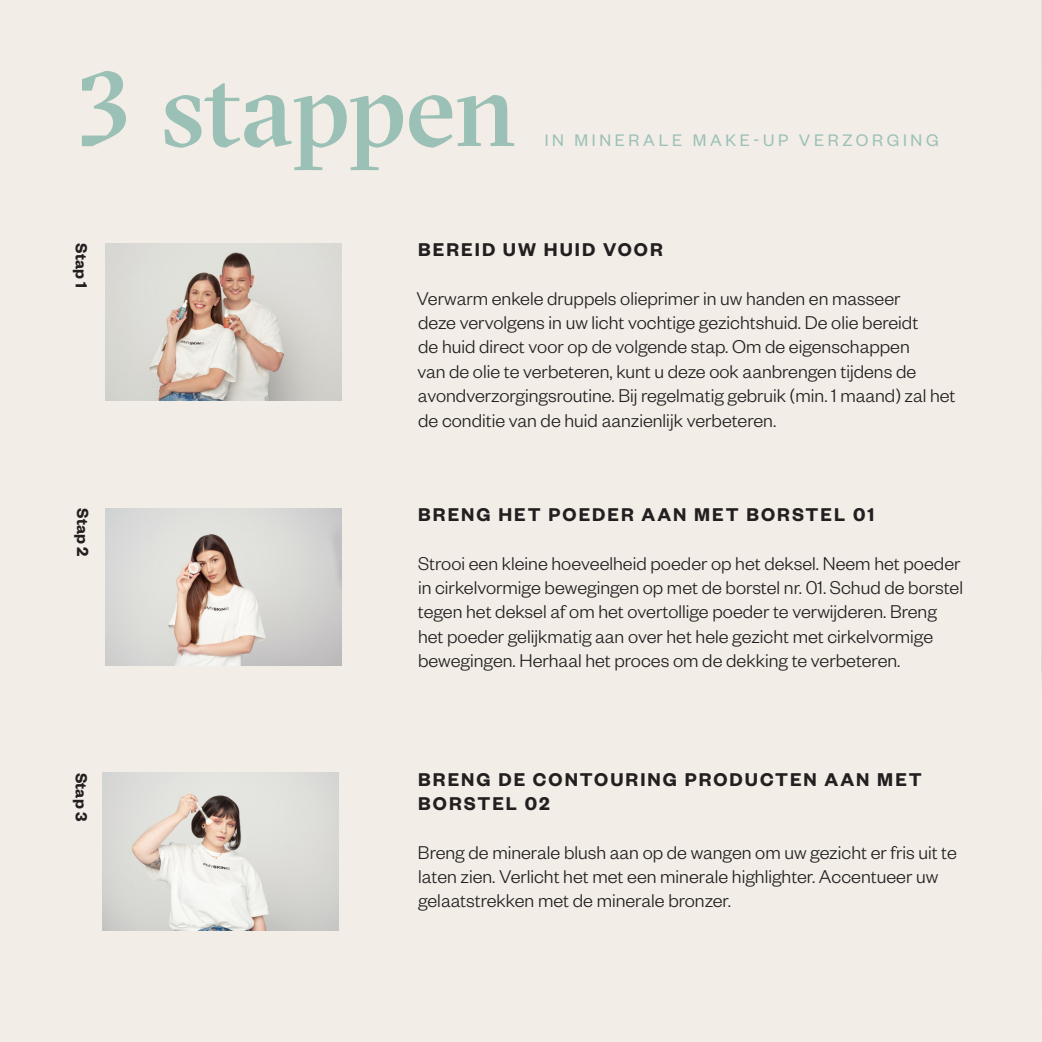
<style>
.page{position:relative;width:1042px;height:1042px;background:#fff}
.page>*{position:absolute;margin:0;border:0;box-sizing:border-box;transform-origin:0 0}
.t1{font:500 104.83px "GT Sectra Fine";letter-spacing:-.005em;color:#9bc1b7}
.tekst{font:300 20.3px/24.3px "Founders Grotesk";color:#231f20}
.tekst-2{font:600 20.3px/24.3px "Founders Grotesk";letter-spacing:.1em;color:#231f20}
.nagłówek{font:18.38px "Founders Grotesk";letter-spacing:.2em;color:#9bc1b7}
.tekst_mniejszy{font:600 17.68px "Founders Grotesk";color:#231f20}
</style>
<div class="page">
<div style="left:0;top:0;width:1041px;height:1042px;background:#f2ede7"></div>
<img style="left:106px;top:243px;width:235px;height:158px">
<img style="left:106px;top:508px;width:235px;height:157px">
<img style="left:103px;top:773px;width:235px;height:157px">
<img style="left:1041px;top:0;width:1px;height:1042px">
<p class="t1" style="left:71px;top:48px;width:446px">3 stappen</p>
<p class="nagłówek" style="left:545px;top:129px;width:395px">IN MINERALE MAKE-UP VERZORGING</p>
<p class="tekst_mniejszy" style="left:93px;top:243px;width:46px;rotate:90deg">Stap 1</p>
<p class="tekst-2" style="left:418px;top:236px;width:246px">BEREID UW HUID VOOR</p>
<p class="tekst" style="left:416px;top:285px;width:540px">Verwarm enkele druppels olieprimer in uw handen en masseer<br>deze vervolgens in uw licht vochtige gezichtshuid. De olie bereidt<br>de huid direct voor op de volgende stap. Om de eigenschappen<br>van de olie te verbeteren, kunt u deze ook aanbrengen tijdens de avondverzorgingsroutine. Bij regelmatig gebruik (min. 1 maand) zal het de conditie van de huid aanzienlijk verbeteren.</p>
<p class="tekst_mniejszy" style="left:94px;top:508px;width:50px;rotate:90deg">Stap 2</p>
<p class="tekst-2" style="left:418px;top:501px;width:458px">BRENG HET POEDER AAN MET BORSTEL 01</p>
<p class="tekst" style="left:418px;top:550px;width:547px">Strooi een kleine hoeveelheid poeder op het deksel. Neem het poeder in cirkelvormige bewegingen op met de borstel nr. 01. Schud de borstel tegen het deksel af om het overtollige poeder te verwijderen. Breng het poeder gelijkmatig aan over het hele gezicht met cirkelvormige bewegingen. Herhaal het proces om de dekking te verbeteren.</p>
<p class="tekst_mniejszy" style="left:93px;top:773px;width:50px;rotate:90deg">Stap 3</p>
<p class="tekst-2" style="left:418px;top:766px;width:505px">BRENG DE CONTOURING PRODUCTEN AAN MET<br>BORSTEL 02</p>
<p class="tekst" style="left:418px;top:839px;width:540px">Breng de minerale blush aan op de wangen om uw gezicht er fris uit te laten zien. Verlicht het met een minerale highlighter. Accentueer uw gelaatstrekken met de minerale bronzer.</p>
</div>
